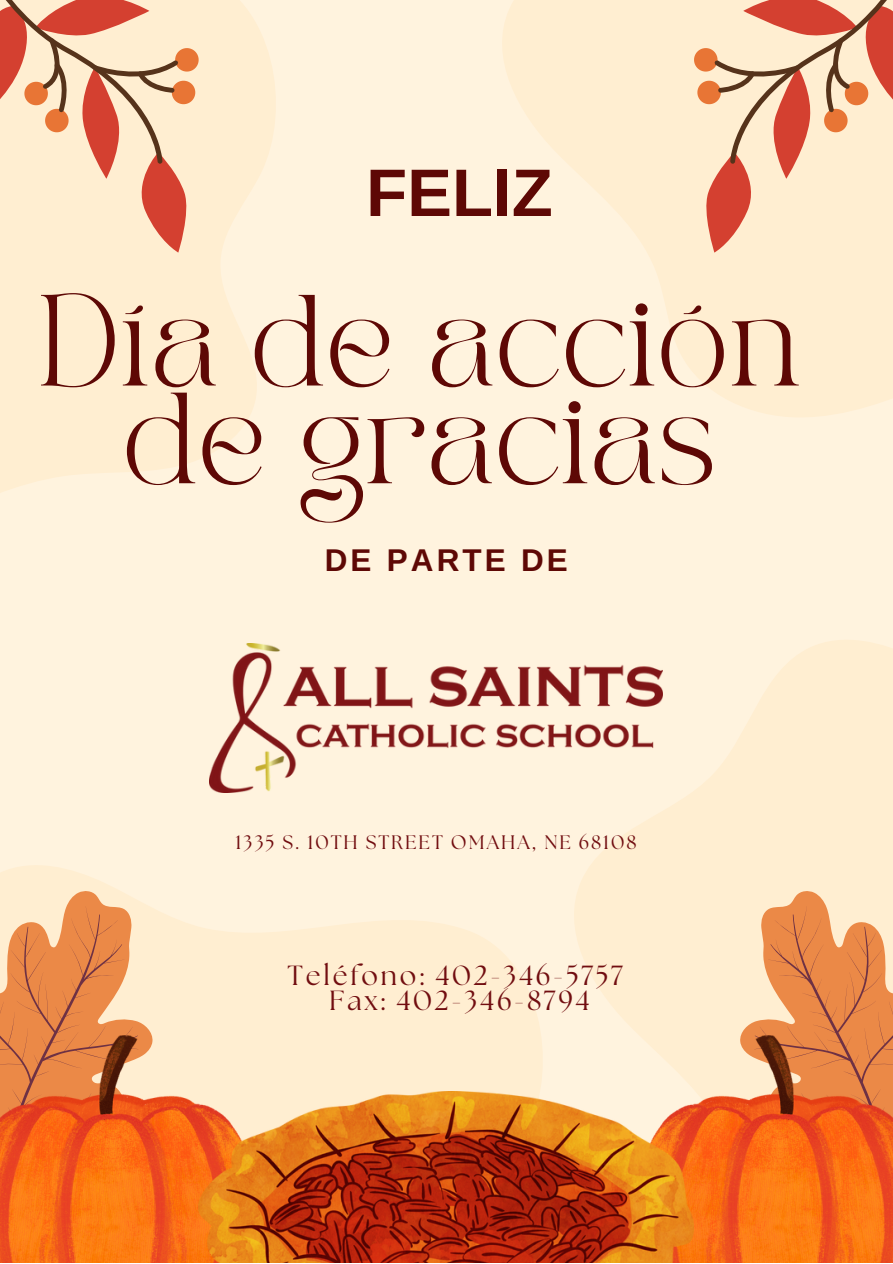
<style>
.page{position:relative;width:893px;height:1264px;background:#fff}
.page>*{position:absolute;margin:0;border:0;box-sizing:border-box;transform-origin:0 0}
.t1{font:90.6px/97.6px "TAN PEARL Regular";color:#5e0805;text-align:center}
.t2{font:700 67.2px "Arimo";color:#5e0805}
.t3{font:700 31.5px "Arimo";letter-spacing:.1em;color:#5e0805}
.t4{font:27.6px "The Seasons";letter-spacing:.1em;color:#710d10}
.t5{font:19.5px "The Seasons";letter-spacing:.1em;color:#710d10}
</style>
<div class="page">
<div style="left:0;top:0;width:892px;height:1262px;background:#fff3de"></div>
<svg style="left:574px;top:640px;width:318px;height:395px;fill:#ffeed1"></svg>
<svg style="left:0;top:865px;width:542px;height:226px;fill:#ffeed1"></svg>
<svg style="left:0;top:889px;width:153px;height:146px"></svg>
<svg style="left:739px;top:889px;width:153px;height:146px"></svg>
<svg style="left:502px;top:0;width:390px;height:417px;fill:#ffeed1"></svg>
<svg style="left:694px;top:0;width:198px;height:252px"></svg>
<img style="left:0;top:1035px;width:262px;height:227px">
<img style="left:640px;top:1035px;width:252px;height:227px">
<img style="left:199px;top:1091px;width:494px;height:171px">
<svg style="left:0;top:0;width:276px;height:493px;fill:#ffeed1"></svg>
<svg style="left:0;top:0;width:199px;height:252px"></svg>
<img style="left:209px;top:643px;width:453px;height:149px">
<p class="t2" style="left:366px;top:155px;width:188px">FELIZ</p>
<p class="t1" style="left:38px;top:302px;width:763px">Día de acción de gracias</p>
<p class="t3" style="left:325px;top:542px;width:244px">DE PARTE DE</p>
<p class="t5" style="left:235px;top:833px;width:402px">1335 S. 10TH STREET OMAHA, NE 68108</p>
<p class="t4" style="left:287px;top:963px;width:336px">Teléfono: 402-346-5757</p>
<p class="t4" style="left:329px;top:988px;width:262px">Fax: 402-346-8794</p>
</div>
